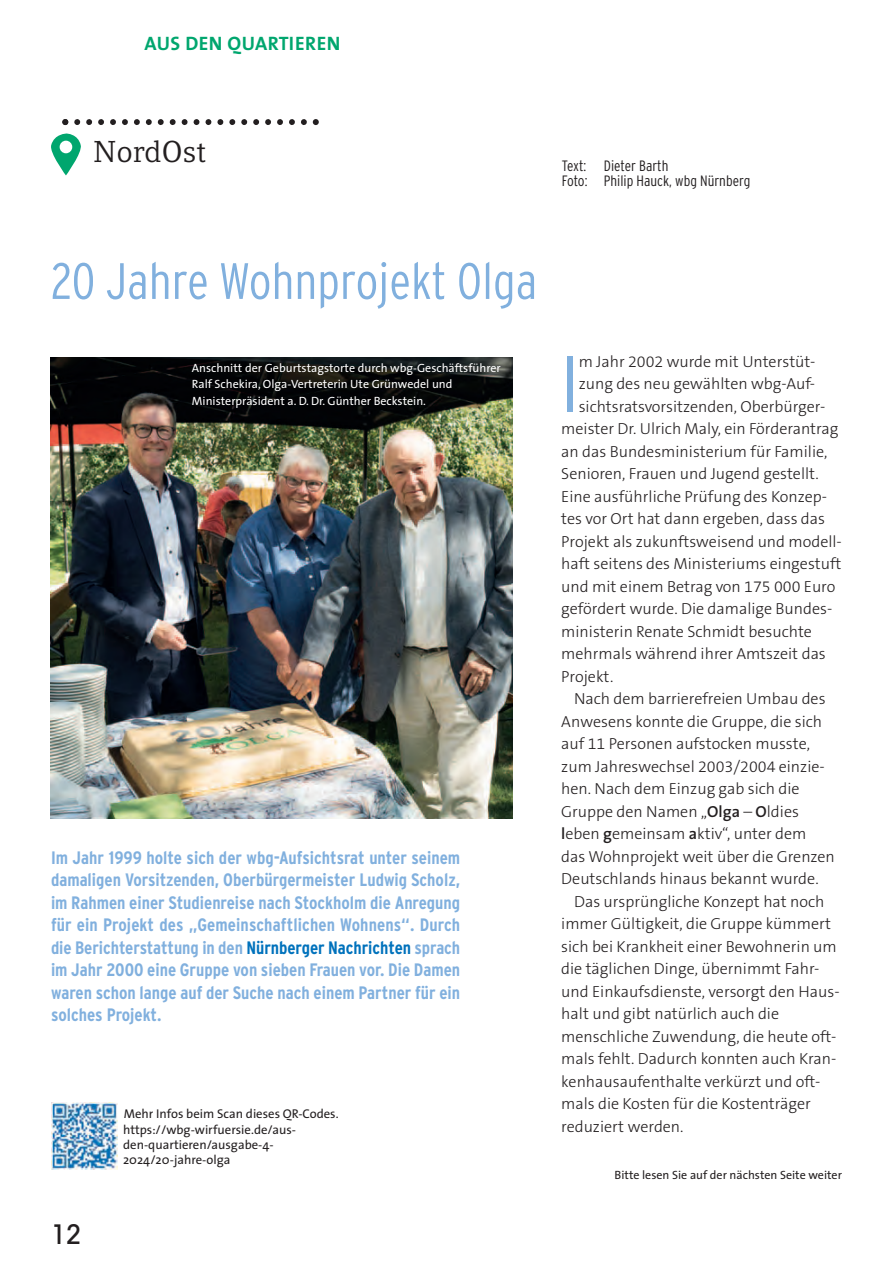
<style>
.page{position:relative;width:893px;height:1263px;background:#fff}
.page>*{position:absolute;margin:0;border:0;box-sizing:border-box;transform-origin:0 0}
.t1{font:300 condensed 79.8px "Interstate";color:#81b0de}
.t2{font:300 condensed 51px "Interstate";color:#81b0de}
.t3{font:30px "Compatil Letter LT Pro";color:#231f20}
.t4{font:500 condensed 27px "Avant Garde IT Cby BT";color:#231f20}
.t5{font:700 19.5px "The Sans";letter-spacing:.025em;color:#00a66e}
.t6{font:700 condensed 18px/22.5px "Interstate";color:#81b0de;text-align:justify}
.t7{font:300 16.05px "The Sans B3";color:#231f20}
.t8{font:300 condensed 15px/15px "Interstate";color:#231f20}
.t9{font:12.75px/15px "The Sans";color:#231f20}
.t10{font:12px/16.5px "The Sans";color:#fff}
.t11{font:12px "The Sans";color:#231f20}
.s1{color:#0072bc}
.s2{font-family:"The Sans";font-weight:600}
</style>
<div class="page">
<img style="left:51px;top:1103px;width:67px;height:66px">
<img style="left:51px;top:357px;width:462px;height:462px">
<svg style="left:51px;top:134px;width:30px;height:41px"></svg>
<div style="left:60px;top:141px;width:12px;height:12px;background:#fff;border-radius:50%"></div>
<svg style="left:62px;top:119px;width:257px;height:6px"></svg>
<p class="t5" style="left:145px;top:36px;width:198px">AUS DEN QUARTIEREN</p>
<h3 class="t3" style="left:94px;top:140px;width:114px">NordOst</h3>
<p class="t8" style="left:562px;top:159px;width:190px">Text: Dieter Barth<br>Foto: Philip Hauck, wbg Nürnberg</p>
<h2 class="t2" style="left:51px;top:262px;width:488px">20 Jahre Wohnprojekt Olga</h2>
<p class="t10" style="left:192px;top:359px;width:310px">Anschnitt der Geburtstagstorte durch wbg-Geschäftsführer<br>Ralf Schekira, Olga-Vertreterin Ute Grünwedel und<br>Ministerpräsident a. D. Dr. Günther Beckstein.</p>
<p class="t6" style="left:51px;top:848px;width:411px">Im Jahr 1999 holte sich der wbg-Aufsichtsrat unter seinem damaligen Vorsitzenden, Oberbürgermeister Ludwig Scholz, im Rahmen einer Studienreise nach Stockholm die Anregung für ein Projekt des „Gemeinschaftlichen Wohnens“. Durch die Berichterstattung in den <span class="s1">Nürnberger Nachrichten</span> sprach im Jahr 2000 eine Gruppe von sieben Frauen vor. Die Damen waren schon lange auf der Suche nach einem Partner für ein solches Projekt.</p>
<p class="t9" style="left:124px;top:1105px;width:216px">Mehr Infos beim Scan dieses QR-Codes.</p>
<h3 class="t4" style="left:51px;top:1225px;width:32px">12</h3>
<p class="t9" style="left:123px;top:1122px;width:174px">https://wbg-wirfuersie.de/aus&shy;den-quartieren/ausgabe-4-<br>2024/20-jahre-olga</p>
<h1 class="t1" style="left:561px;top:353px;width:19px">I</h1>
<p class="t7" style="left:579px;top:355px;width:238px">m Jahr 2002 wurde mit Unterstüt-</p>
<p class="t7" style="left:579px;top:377px;width:238px">zung des neu gewählten wbg-Auf-</p>
<p class="t7" style="left:579px;top:400px;width:248px">sichtsratsvorsitzenden, Oberbürger-</p>
<p class="t7" style="left:561px;top:422px;width:279px">meister Dr. Ulrich Maly, ein Förderantrag</p>
<p class="t7" style="left:561px;top:445px;width:268px">an das Bundesministerium für Familie,</p>
<p class="t7" style="left:561px;top:467px;width:259px">Senioren, Frauen und Jugend gestellt.</p>
<p class="t7" style="left:561px;top:490px;width:267px">Eine ausführliche Prüfung des Konzep-</p>
<p class="t7" style="left:561px;top:512px;width:265px">tes vor Ort hat dann ergeben, dass das</p>
<p class="t7" style="left:561px;top:535px;width:282px">Projekt als zukunftsweisend und modell-</p>
<p class="t7" style="left:561px;top:557px;width:282px">haft seitens des Ministeriums eingestuft</p>
<p class="t7" style="left:561px;top:580px;width:276px">und mit einem Betrag von 175 000 Euro</p>
<p class="t7" style="left:561px;top:602px;width:273px">gefördert wurde. Die damalige Bundes-</p>
<p class="t7" style="left:561px;top:625px;width:252px">ministerin Renate Schmidt besuchte</p>
<p class="t7" style="left:561px;top:647px;width:266px">mehrmals während ihrer Amtszeit das</p>
<p class="t7" style="left:561px;top:670px;width:54px">Projekt.</p>
<p class="t7" style="left:574px;top:692px;width:253px">Nach dem barrierefreien Umbau des</p>
<p class="t7" style="left:561px;top:715px;width:262px">Anwesens konnte die Gruppe, die sich</p>
<p class="t7" style="left:561px;top:737px;width:250px">auf 11 Personen aufstocken musste,</p>
<p class="t7" style="left:561px;top:760px;width:265px">zum Jahreswechsel 2003/2004 einzie-</p>
<p class="t7" style="left:561px;top:782px;width:240px">hen. Nach dem Einzug gab sich die</p>
<p class="t7" style="left:561px;top:805px;width:239px">Gruppe den Namen „<span class="s2">Olga</span> – <span class="s2">O</span>ldies</p>
<p class="t7" style="left:561px;top:827px;width:247px"><span class="s2">l</span>eben <span class="s2">g</span>emeinsam <span class="s2">a</span>ktiv“, unter dem</p>
<p class="t7" style="left:561px;top:850px;width:275px">das Wohnprojekt weit über die Grenzen</p>
<p class="t7" style="left:561px;top:872px;width:259px">Deutschlands hinaus bekannt wurde.</p>
<p class="t7" style="left:574px;top:895px;width:252px">Das ursprüngliche Konzept hat noch</p>
<p class="t7" style="left:561px;top:917px;width:271px">immer Gültigkeit, die Gruppe kümmert</p>
<p class="t7" style="left:561px;top:940px;width:277px">sich bei Krankheit einer Bewohnerin um</p>
<p class="t7" style="left:561px;top:962px;width:260px">die täglichen Dinge, übernimmt Fahr-</p>
<p class="t7" style="left:561px;top:985px;width:280px">und Einkaufsdienste, versorgt den Haus-</p>
<p class="t7" style="left:561px;top:1007px;width:219px">halt und gibt natürlich auch die</p>
<p class="t7" style="left:561px;top:1030px;width:276px">menschliche Zuwendung, die heute oft-</p>
<p class="t7" style="left:561px;top:1052px;width:277px">mals fehlt. Dadurch konnten auch Kran-</p>
<p class="t7" style="left:561px;top:1075px;width:261px">kenhausaufenthalte verkürzt und oft-</p>
<p class="t7" style="left:561px;top:1097px;width:251px">mals die Kosten für die Kostenträger</p>
<p class="t7" style="left:561px;top:1120px;width:124px">reduziert werden.</p>
<p class="t11" style="left:615px;top:1164px;width:229px">Bitte lesen Sie auf der nächsten Seite weiter</p>
</div>
